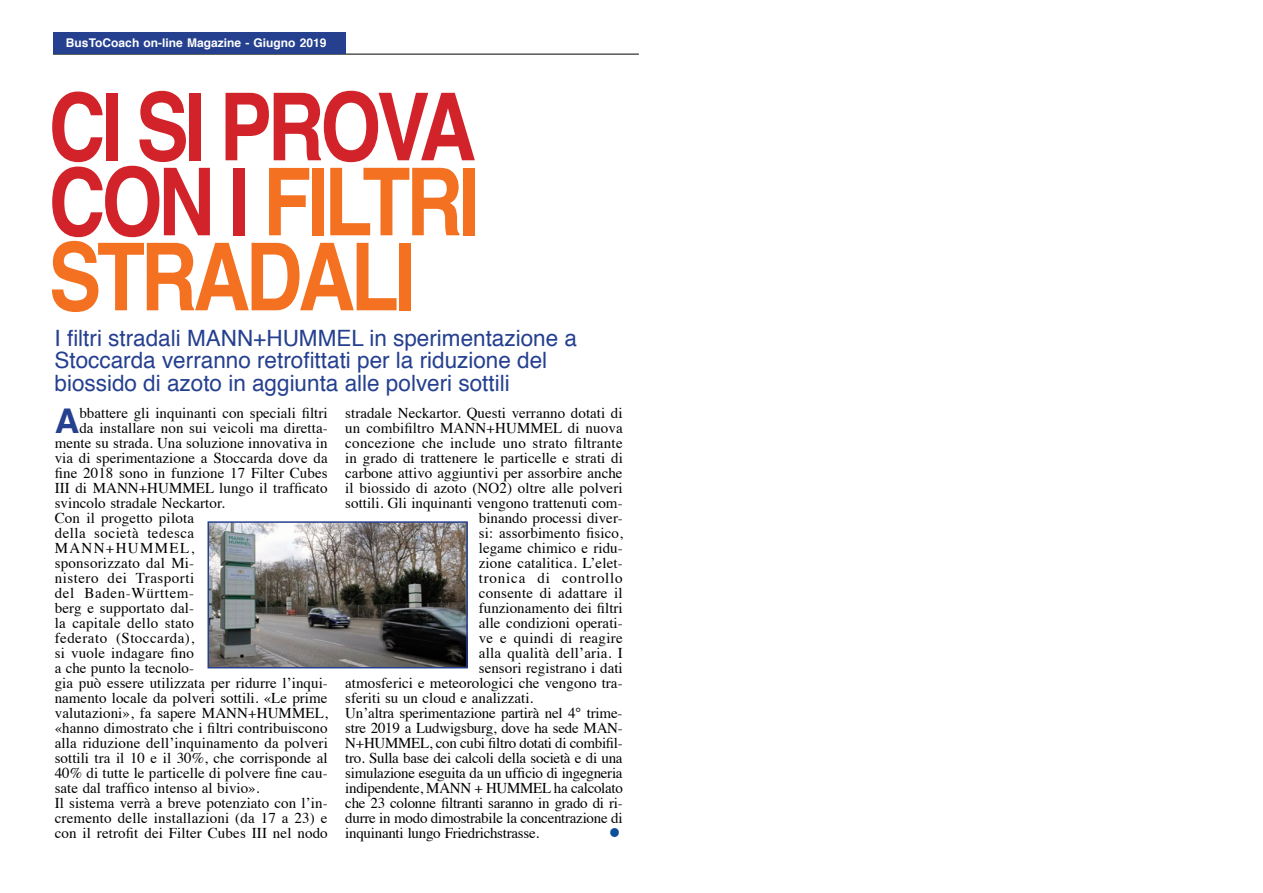
<style>
.page{position:relative;width:1263px;height:893px;background:#fff}
.page>*{position:absolute;margin:0;border:0;box-sizing:border-box;transform-origin:0 0}
.t1{font:700 93.75px/75px "Helvetica";letter-spacing:-.055em;color:#d2232a;scale:.84 1}
.t2{font:700 93.75px "Helvetica";color:#f37121;scale:.84 1}
.t3{font:700 34.05px "Helvetica";color:#25408f}
.t4{font:30px "Symbol";color:#0d5097}
.t5{font:22.5px/22.5px "Helvetica";color:#25408f}
.t6{font:15px "Times";color:#000}
.t7{font:15px "Times";letter-spacing:-.02em;color:#000}
.t8{font:15px "Times";letter-spacing:.02em;color:#000}
.t9{font:15px "Times";letter-spacing:.03em;color:#000}
.t10{font:15px "Times";letter-spacing:.035em;color:#000}
.t11{font:15px "Times";letter-spacing:.055em;color:#000}
.t12{font:15px "Times";letter-spacing:.04em;color:#000}
.t13{font:15px "Times";letter-spacing:.09em;color:#000}
.t14{font:700 12px "Helvetica";letter-spacing:.005em;color:#fff}
.s1{color:#f37121}
</style>
<div class="page">
<hr style="left:53px;top:54px;width:586px;height:1px;background:#000">
<div style="left:54px;top:32px;width:292px;height:21px;background:#25408f"></div>
<img style="left:210px;top:524px;width:255px;height:141px">
<div style="left:207px;top:521px;width:261px;height:147px;border:2px solid #25408f"></div>
<p class="t14" style="left:66px;top:33px;width:262px">BusToCoach on-line Magazine - Giugno 2019</p>
<h1 class="t1" style="left:49px;top:91px;width:510px">CI SI PROVA<br>CON I <span class="s1">filtri<br>stra</span></h1>
<h1 class="t2" style="left:246px;top:202px;width:193px">dali</h1>
<h3 class="t5" style="left:55px;top:327px;width:524px">I filtri stradali MANN+HUMMEL in sperimentazione a<br>Stoccarda verranno retrofittati per la riduzione del biossido di azoto in aggiunta alle polveri sottili</h3>
<h2 class="t3" style="left:55px;top:394px;width:26px">A</h2>
<p class="t6" style="left:79px;top:399px;width:250px">bbattere gli inquinanti con speciali filtri</p>
<p class="t6" style="left:79px;top:414px;width:250px">da installare non sui veicoli ma diretta-</p>
<p class="t6" style="left:55px;top:429px;width:274px">mente su strada. Una soluzione innovativa in</p>
<p class="t6" style="left:55px;top:444px;width:275px">via di sperimentazione a Stoccarda dove da</p>
<p class="t6" style="left:55px;top:459px;width:274px">fine 2018 sono in funzione 17 Filter Cubes</p>
<p class="t6" style="left:55px;top:474px;width:274px">III di MANN+HUMMEL lungo il trafficato</p>
<p class="t6" style="left:55px;top:489px;width:172px">svincolo stradale Neckartor.</p>
<p class="t6" style="left:55px;top:504px;width:141px">Con il progetto pilota</p>
<p class="t9" style="left:55px;top:519px;width:141px">della società tedesca</p>
<p class="t13" style="left:55px;top:534px;width:141px">MANN+HUMMEL,</p>
<p class="t6" style="left:55px;top:549px;width:141px">sponsorizzato dal Mi-</p>
<p class="t10" style="left:55px;top:564px;width:141px">nistero dei Trasporti</p>
<p class="t12" style="left:55px;top:579px;width:141px">del Baden-Württem-</p>
<p class="t6" style="left:55px;top:594px;width:141px">berg e supportato dal-</p>
<p class="t6" style="left:55px;top:609px;width:141px">la capitale dello stato</p>
<p class="t9" style="left:55px;top:624px;width:141px">federato (Stoccarda),</p>
<p class="t6" style="left:55px;top:639px;width:141px">si vuole indagare fino</p>
<p class="t6" style="left:55px;top:654px;width:141px">a che punto la tecnolo-</p>
<p class="t6" style="left:55px;top:669px;width:274px">gia può essere utilizzata per ridurre l’inqui-</p>
<p class="t6" style="left:55px;top:684px;width:274px">namento locale da polveri sottili. «Le prime</p>
<p class="t6" style="left:55px;top:699px;width:275px">valutazioni», fa sapere MANN+HUMMEL,</p>
<p class="t6" style="left:55px;top:714px;width:274px">«hanno dimostrato che i filtri contribuiscono</p>
<p class="t6" style="left:55px;top:729px;width:275px">alla riduzione dell’inquinamento da polveri</p>
<p class="t6" style="left:55px;top:744px;width:274px">sottili tra il 10 e il 30%, che corrisponde al</p>
<p class="t6" style="left:55px;top:759px;width:275px">40% di tutte le particelle di polvere fine cau-</p>
<p class="t6" style="left:55px;top:774px;width:206px">sate dal traffico intenso al bivio».</p>
<p class="t6" style="left:55px;top:789px;width:275px">Il sistema verrà a breve potenziato con l’in-</p>
<p class="t6" style="left:55px;top:804px;width:274px">cremento delle installazioni (da 17 a 23) e</p>
<p class="t6" style="left:55px;top:819px;width:275px">con il retrofit dei Filter Cubes III nel nodo</p>
<p class="t6" style="left:345px;top:399px;width:279px">stradale Neckartor. Questi verranno dotati di</p>
<p class="t6" style="left:345px;top:414px;width:279px">un combifiltro MANN+HUMMEL di nuova</p>
<p class="t8" style="left:345px;top:429px;width:279px">concezione che include uno strato filtrante</p>
<p class="t6" style="left:345px;top:444px;width:279px">in grado di trattenere le particelle e strati di</p>
<p class="t6" style="left:345px;top:459px;width:279px">carbone attivo aggiuntivi per assorbire anche</p>
<p class="t6" style="left:345px;top:474px;width:279px">il biossido di azoto (NO2) oltre alle polveri</p>
<p class="t6" style="left:345px;top:489px;width:279px">sottili. Gli inquinanti vengono trattenuti com-</p>
<p class="t6" style="left:479px;top:504px;width:145px">binando processi diver-</p>
<p class="t6" style="left:479px;top:519px;width:145px">si: assorbimento fisico,</p>
<p class="t6" style="left:479px;top:534px;width:145px">legame chimico e ridu-</p>
<p class="t6" style="left:479px;top:549px;width:145px">zione catalitica. L’elet-</p>
<p class="t11" style="left:479px;top:564px;width:145px">tronica di controllo</p>
<p class="t6" style="left:479px;top:579px;width:145px">consente di adattare il</p>
<p class="t6" style="left:479px;top:594px;width:145px">funzionamento dei filtri</p>
<p class="t6" style="left:479px;top:609px;width:145px">alle condizioni operati-</p>
<p class="t8" style="left:479px;top:624px;width:145px">ve e quindi di reagire</p>
<p class="t6" style="left:479px;top:639px;width:145px">alla qualità dell’aria. I</p>
<p class="t6" style="left:479px;top:654px;width:145px">sensori registrano i dati</p>
<p class="t6" style="left:345px;top:669px;width:279px">atmosferici e meteorologici che vengono tra-</p>
<p class="t6" style="left:345px;top:684px;width:190px">sferiti su un cloud e analizzati.</p>
<p class="t6" style="left:345px;top:699px;width:279px">Un’altra sperimentazione partirà nel 4° trime-</p>
<p class="t7" style="left:345px;top:714px;width:279px">stre 2019 a Ludwigsburg, dove ha sede MAN-</p>
<p class="t7" style="left:345px;top:729px;width:279px">N+HUMMEL, con cubi filtro dotati di combifil-</p>
<p class="t7" style="left:345px;top:744px;width:279px">tro. Sulla base dei calcoli della società e di una</p>
<p class="t7" style="left:345px;top:759px;width:279px">simulazione eseguita da un ufficio di ingegneria</p>
<p class="t7" style="left:345px;top:774px;width:279px">indipendente, MANN + HUMMEL ha calcolato</p>
<p class="t7" style="left:345px;top:789px;width:279px">che 23 colonne filtranti saranno in grado di ri-</p>
<p class="t7" style="left:345px;top:804px;width:279px">durre in modo dimostrabile la concentrazione di</p>
<p class="t7" style="left:345px;top:819px;width:195px">inquinanti lungo Friedrichstrasse.</p>
<h3 class="t4" style="left:608px;top:820px;width:15px">•</h3>
</div>
